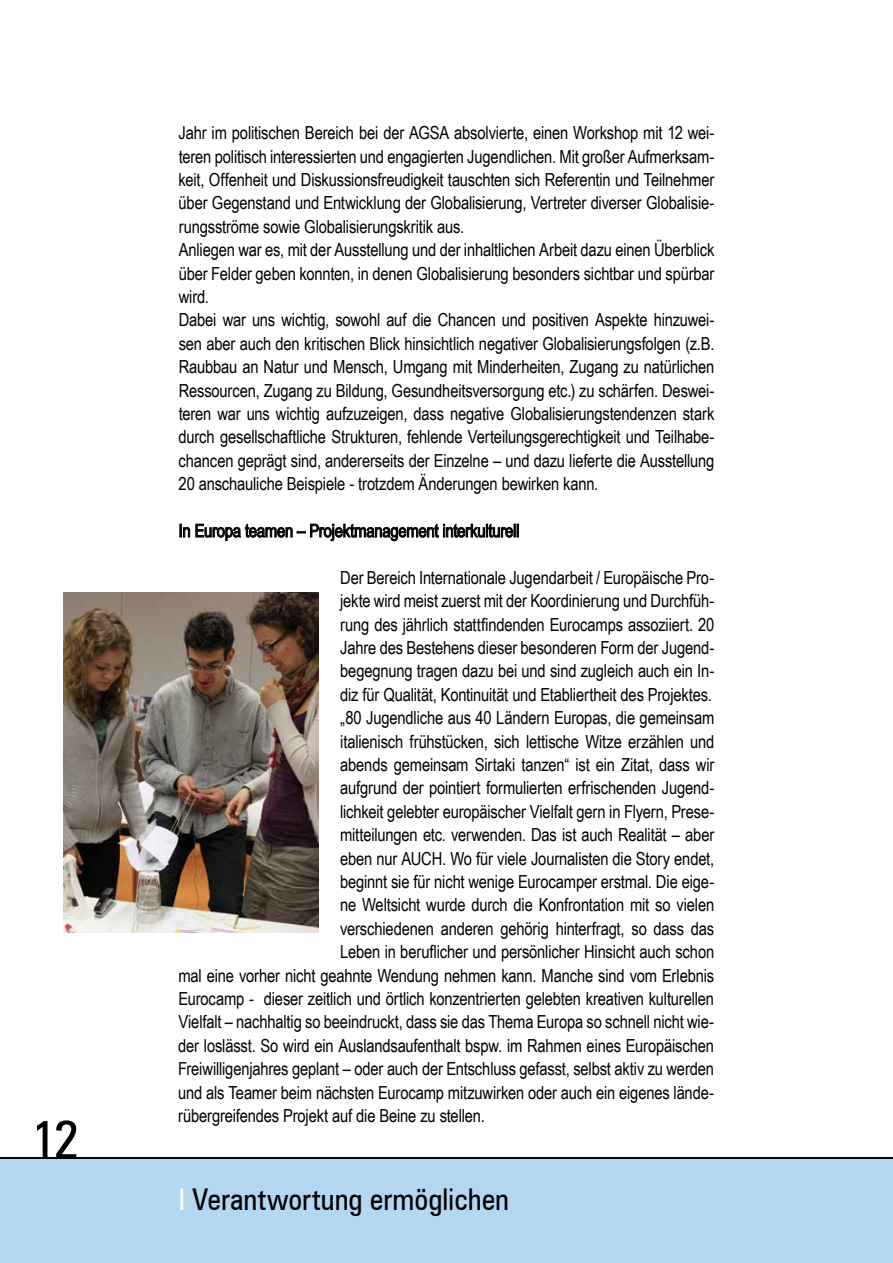
<style>
.page{position:relative;width:893px;height:1263px;background:#fff}
.page>*{position:absolute;margin:0;border:0;box-sizing:border-box;transform-origin:0 0}
.t1{font:condensed 54px "Zurich BT";color:#000}
.t2{font:condensed 30px "Zurich BT";color:#000}
.t3{font:18px/23.4px "Arial Narrow";letter-spacing:-.01em;color:#000}
.s1{color:#fff}
</style>
<div class="page">
<div style="left:0;top:1158px;width:893px;height:105px;background:#b3d6f1"></div>
<svg style="left:180px;top:523px;width:339px;height:18px"></svg>
<img style="left:64px;top:592px;width:255px;height:341px">
<hr style="left:0;top:1157px;width:893px;height:2px;background:#000">
<h1 class="t1" style="left:31px;top:1107px;width:49px">12</h1>
<p class="t3" style="left:179px;top:120px;width:537px">Jahr im politischen Bereich bei der AGSA absolvierte, einen Workshop mit 12 wei&shy;teren politisch interessierten und engagierten Jugendlichen. Mit großer Aufmerksam&shy;keit, Offenheit und Diskussionsfreudigkeit tauschten sich Referentin und Teilnehmer über Gegenstand und Entwicklung der Globalisierung, Vertreter diverser Globalisie&shy;rungsströme sowie Globalisierungskritik aus.<br>Anliegen war es, mit der Ausstellung und der inhaltlichen Arbeit dazu einen Überblick über Felder geben konnten, in denen Globalisierung besonders sichtbar und spürbar wird.<br>Dabei war uns wichtig, sowohl auf die Chancen und positiven Aspekte hinzuwei&shy;sen aber auch den kritischen Blick hinsichtlich negativer Globalisierungsfolgen (z.B.<br>Raubbau an Natur und Mensch, Umgang mit Minderheiten, Zugang zu natürlichen Ressourcen, Zugang zu Bildung, Gesundheitsversorgung etc.) zu schärfen. Deswei&shy;teren war uns wichtig aufzuzeigen, dass negative Globalisierungstendenzen stark durch gesellschaftliche Strukturen, fehlende Verteilungsgerechtigkeit und Teilhabe&shy;chancen geprägt sind, andererseits der Einzelne – und dazu lieferte die Ausstellung 20 anschauliche Beispiele - trotzdem Änderungen bewirken kann.</p>
<p class="t3" style="left:179px;top:518px;width:342px">In Europa teamen – Projektmanagement interkulturell</p>
<p class="t3" style="left:340px;top:565px;width:376px">Der Bereich Internationale Jugendarbeit / Europäische Pro-</p>
<p class="t3" style="left:340px;top:588px;width:376px">jekte wird meist zuerst mit der Koordinierung und Durchfüh-</p>
<p class="t3" style="left:340px;top:612px;width:376px">rung des jährlich stattfindenden Eurocamps assoziiert. 20</p>
<p class="t3" style="left:340px;top:635px;width:376px">Jahre des Bestehens dieser besonderen Form der Jugend-</p>
<p class="t3" style="left:340px;top:659px;width:376px">begegnung tragen dazu bei und sind zugleich auch ein In-</p>
<p class="t3" style="left:340px;top:682px;width:373px">diz für Qualität, Kontinuität und Etabliertheit des Projektes.</p>
<p class="t3" style="left:340px;top:705px;width:376px">„80 Jugendliche aus 40 Ländern Europas, die gemeinsam</p>
<p class="t3" style="left:340px;top:729px;width:376px">italienisch frühstücken, sich lettische Witze erzählen und</p>
<p class="t3" style="left:340px;top:752px;width:376px">abends gemeinsam Sirtaki tanzen“ ist ein Zitat, dass wir</p>
<p class="t3" style="left:340px;top:776px;width:376px">aufgrund der pointiert formulierten erfrischenden Jugend-</p>
<p class="t3" style="left:340px;top:799px;width:376px">lichkeit gelebter europäischer Vielfalt gern in Flyern, Prese-</p>
<p class="t3" style="left:340px;top:822px;width:376px">mitteilungen etc. verwenden. Das ist auch Realität – aber</p>
<p class="t3" style="left:340px;top:846px;width:376px">eben nur AUCH. Wo für viele Journalisten die Story endet,</p>
<p class="t3" style="left:340px;top:869px;width:376px">beginnt sie für nicht wenige Eurocamper erstmal. Die eige-</p>
<p class="t3" style="left:340px;top:893px;width:376px">ne Weltsicht wurde durch die Konfrontation mit so vielen</p>
<p class="t3" style="left:340px;top:916px;width:376px">verschiedenen anderen gehörig hinterfragt, so dass das</p>
<p class="t3" style="left:340px;top:939px;width:376px">Leben in beruflicher und persönlicher Hinsicht auch schon</p>
<p class="t3" style="left:178px;top:963px;width:537px">mal eine vorher nicht geahnte Wendung nehmen kann. Manche sind vom Erlebnis</p>
<p class="t3" style="left:178px;top:986px;width:537px">Eurocamp - dieser zeitlich und örtlich konzentrierten gelebten kreativen kulturellen</p>
<p class="t3" style="left:178px;top:1010px;width:537px">Vielfalt – nachhaltig so beeindruckt, dass sie das Thema Europa so schnell nicht wie-</p>
<p class="t3" style="left:178px;top:1033px;width:537px">der loslässt. So wird ein Auslandsaufenthalt bspw. im Rahmen eines Europäischen</p>
<p class="t3" style="left:178px;top:1056px;width:537px">Freiwilligenjahres geplant – oder auch der Entschluss gefasst, selbst aktiv zu werden</p>
<p class="t3" style="left:178px;top:1080px;width:537px">und als Teamer beim nächsten Eurocamp mitzuwirken oder auch ein eigenes lände-</p>
<p class="t3" style="left:178px;top:1103px;width:308px">rübergreifendes Projekt auf die Beine zu stellen.</p>
<h2 class="t2" style="left:179px;top:1181px;width:332px"><span class="s1">I</span> Verantwortung ermöglichen</h2>
</div>
